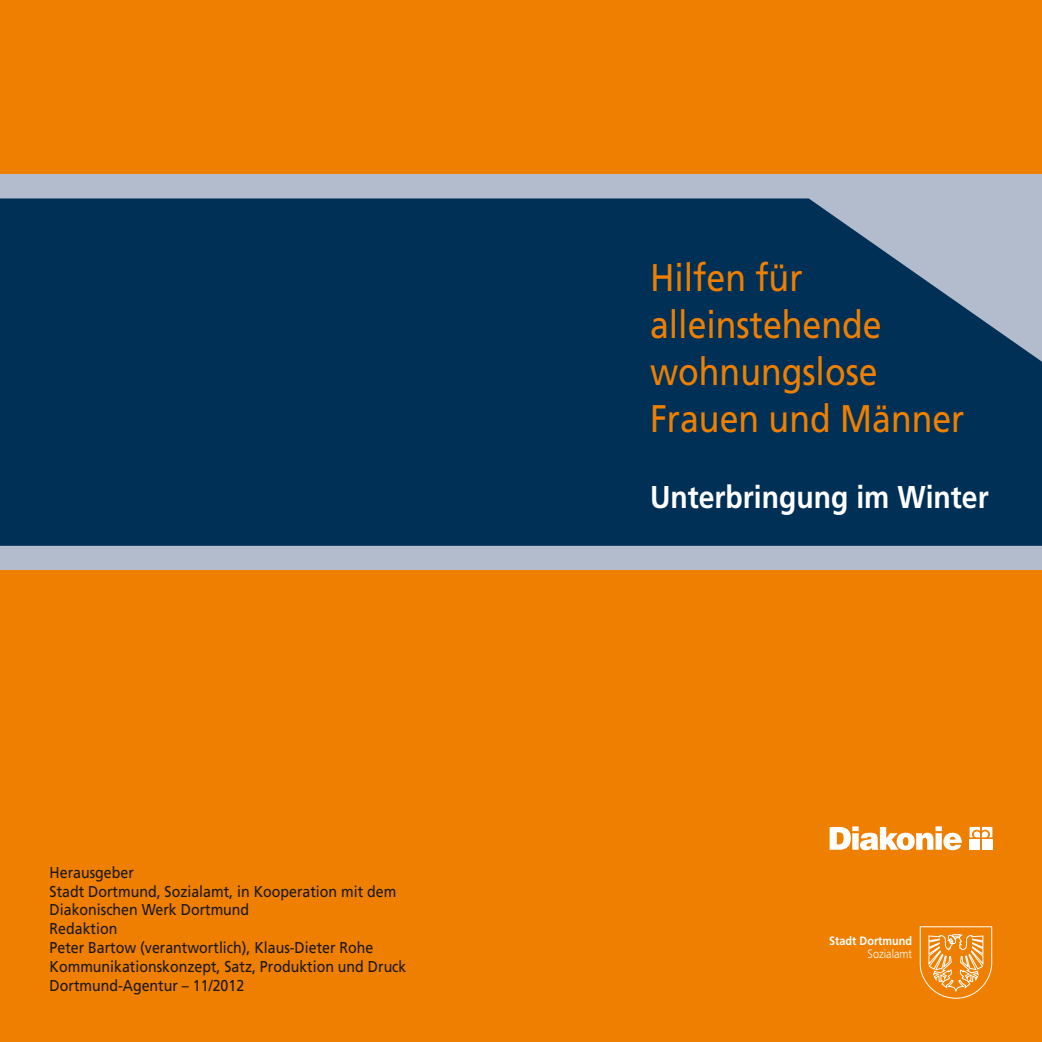
<style>
.page{position:relative;width:1042px;height:1042px;background:#fff}
.page>*{position:absolute;margin:0;border:0;box-sizing:border-box;transform-origin:0 0}
.t1{font:38.5px/47.2px "Frutiger LT";color:#ee7f00;scale:.88 1}
.t2{font:700 31.5px "Frutiger LT";color:#fff;scale:.9 1}
.t3{font:15.75px/18.9px "Frutiger LT";color:#1a171c;scale:.9 1}
.t4{font:700 12.08px "Frutiger LT";color:#fff;scale:.9 1}
.t5{font:300 12.08px "Frutiger LT";color:#fff;scale:.9 1}
</style>
<div class="page">
<div style="left:0;top:174px;width:1042px;height:396px;background:#b3bccd"></div>
<div style="left:0;top:198px;width:1042px;height:348px;background:#003056"></div>
<div style="left:0;top:0;width:1042px;height:174px;background:#ee7f00"></div>
<div style="left:0;top:570px;width:1042px;height:472px;background:#ee7f00"></div>
<svg style="left:969px;top:827px;width:23px;height:10px"></svg>
<div style="left:969px;top:839px;width:11px;height:11px;background:#fff"></div>
<div style="left:982px;top:839px;width:10px;height:11px;background:#fff"></div>
<svg style="left:829px;top:826px;width:133px;height:24px"></svg>
<svg style="left:919px;top:926px;width:73px;height:73px"></svg>
<p class="t3" style="left:50px;top:863px;width:398px">Herausgeber<br>Stadt Dortmund, Sozialamt, in Kooperation mit dem Diakonischen Werk Dortmund<br>Redaktion<br>Peter Bartow (verantwortlich), Klaus-Dieter Rohe Kommunikationskonzept, Satz, Produktion und Druck Dortmund-Agentur – 11/2012</p>
<h1 class="t1" style="left:650px;top:254px;width:359px">Hilfen für alleinstehende wohnungslose<br>Frauen und Männer</h1>
<h2 class="t2" style="left:650px;top:478px;width:378px">Unterbringung im Winter</h2>
<p class="t4" style="left:829px;top:933px;width:94px">Stadt Dortmund</p>
<p class="t5" style="left:867px;top:947px;width:51px">Sozialamt</p>
</div>
